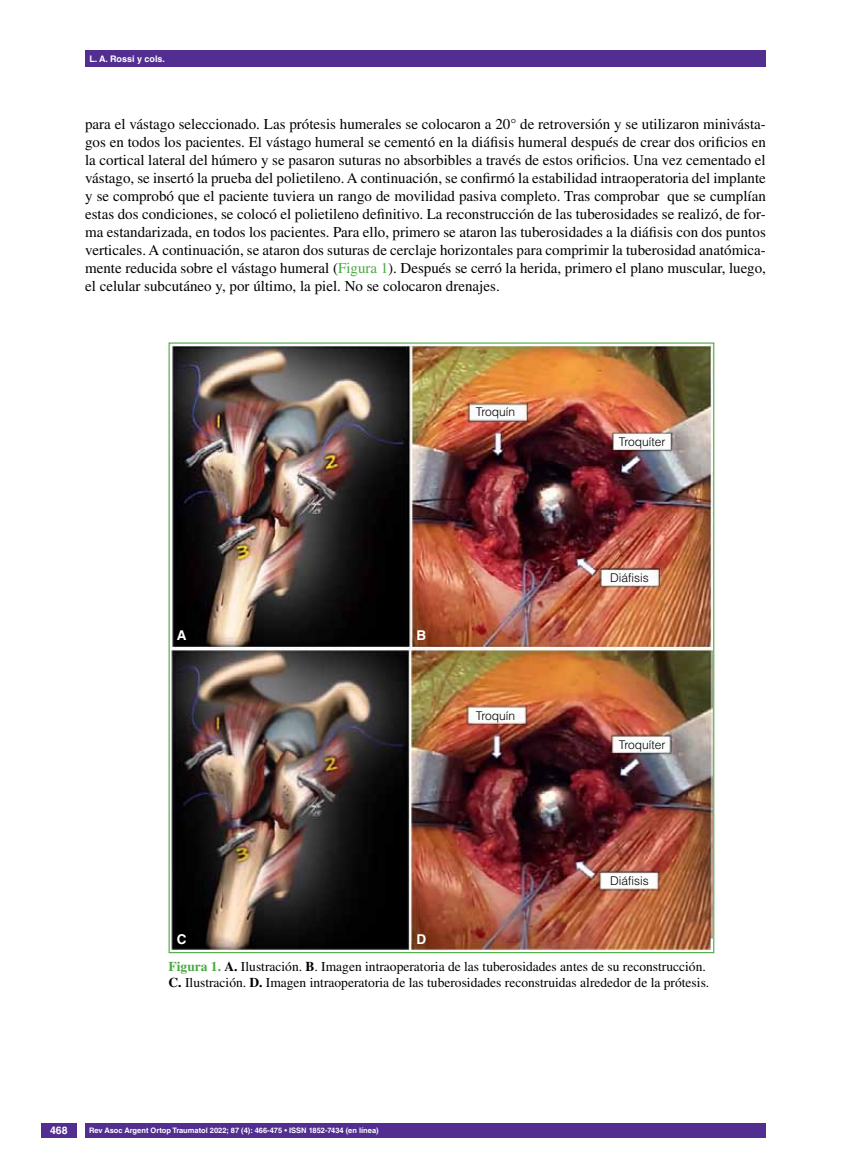
<style>
.page{position:relative;width:851px;height:1170px;background:#fff}
.page>*{position:absolute;margin:0;border:0;box-sizing:border-box;transform-origin:0 0}
.t1{font:15px/18px "Times LT Std";color:#000;text-align:justify}
.t2{font:13.5px/16.2px "Times LT Std";color:#000}
.t3{font:700 13.5px "Helvetica LT Std";color:#fff}
.t4{font:300 12px "Helvetica LT Std";color:#000}
.t5{font:700 10.5px "Helvetica LT Std";color:#fff}
.t6{font:700 9px "Helvetica LT Std";color:#fff}
.t7{font:700 7.5px "Helvetica LT Std";color:#fff}
.s1{color:#49a942}
.s2{font-weight:700;color:#49a942}
.s3{font-weight:700}
</style>
<div class="page">
<div style="left:41px;top:1123px;width:36px;height:14px;background:#522e91"></div>
<div style="left:85px;top:50px;width:680px;height:17px;background:#522e91"></div>
<div style="left:85px;top:1123px;width:680px;height:14px;background:#522e91"></div>
<img style="left:171px;top:344px;width:541px;height:303px">
<img style="left:172px;top:647px;width:540px;height:302px">
<p class="t6" style="left:89px;top:53px;width:77px">L. A. Rossi y cols.</p>
<p class="t1" style="left:85px;top:115px;width:682px">para el vástago seleccionado. Las prótesis humerales se colocaron a 20° de retroversión y se utilizaron minivásta&shy;gos en todos los pacientes. El vástago humeral se cementó en la diáfisis humeral después de crear dos orificios en la cortical lateral del húmero y se pasaron suturas no absorbibles a través de estos orificios. Una vez cementado el vástago, se insertó la prueba del polietileno. A continuación, se confirmó la estabilidad intraoperatoria del implante y se comprobó que el paciente tuviera un rango de movilidad pasiva completo. Tras comprobar que se cumplían estas dos condiciones, se colocó el polietileno definitivo. La reconstrucción de las tuberosidades se realizó, de for&shy;ma estandarizada, en todos los pacientes. Para ello, primero se ataron las tuberosidades a la diáfisis con dos puntos verticales. A continuación, se ataron dos suturas de cerclaje horizontales para comprimir la tuberosidad anatómica&shy;mente reducida sobre el vástago humeral (<span class="s1">Figura 1</span>). Después se cerró la herida, primero el plano muscular, luego, el celular subcutáneo y, por último, la piel. No se colocaron drenajes.</p>
<p class="t3" style="left:177px;top:627px;width:11px">A</p>
<p class="t3" style="left:177px;top:931px;width:11px">C</p>
<p class="t4" style="left:475px;top:404px;width:41px">Troquín</p>
<p class="t3" style="left:416px;top:627px;width:11px">B</p>
<p class="t4" style="left:475px;top:708px;width:41px">Troquín</p>
<p class="t3" style="left:416px;top:931px;width:11px">D</p>
<p class="t4" style="left:618px;top:433px;width:48px">Troquíter</p>
<p class="t4" style="left:610px;top:570px;width:40px">Diáfisis</p>
<p class="t4" style="left:618px;top:737px;width:48px">Troquíter</p>
<p class="t4" style="left:610px;top:873px;width:40px">Diáfisis</p>
<p class="t2" style="left:168px;top:957px;width:542px"><span class="s2">Figura 1.</span> <span class="s3">A.</span> Ilustración. <span class="s3">B</span>. Imagen intraoperatoria de las tuberosidades antes de su reconstrucción.<br><span class="s3">C.</span> Ilustración. <span class="s3">D.</span> Imagen intraoperatoria de las tuberosidades reconstruidas alrededor de la prótesis.</p>
<p class="t5" style="left:50px;top:1124px;width:19px">468</p>
<p class="t7" style="left:89px;top:1125px;width:291px">Rev Asoc Argent Ortop Traumatol 2022; 87 (4): 466-475 • ISSN 1852-7434 (en línea)</p>
</div>
